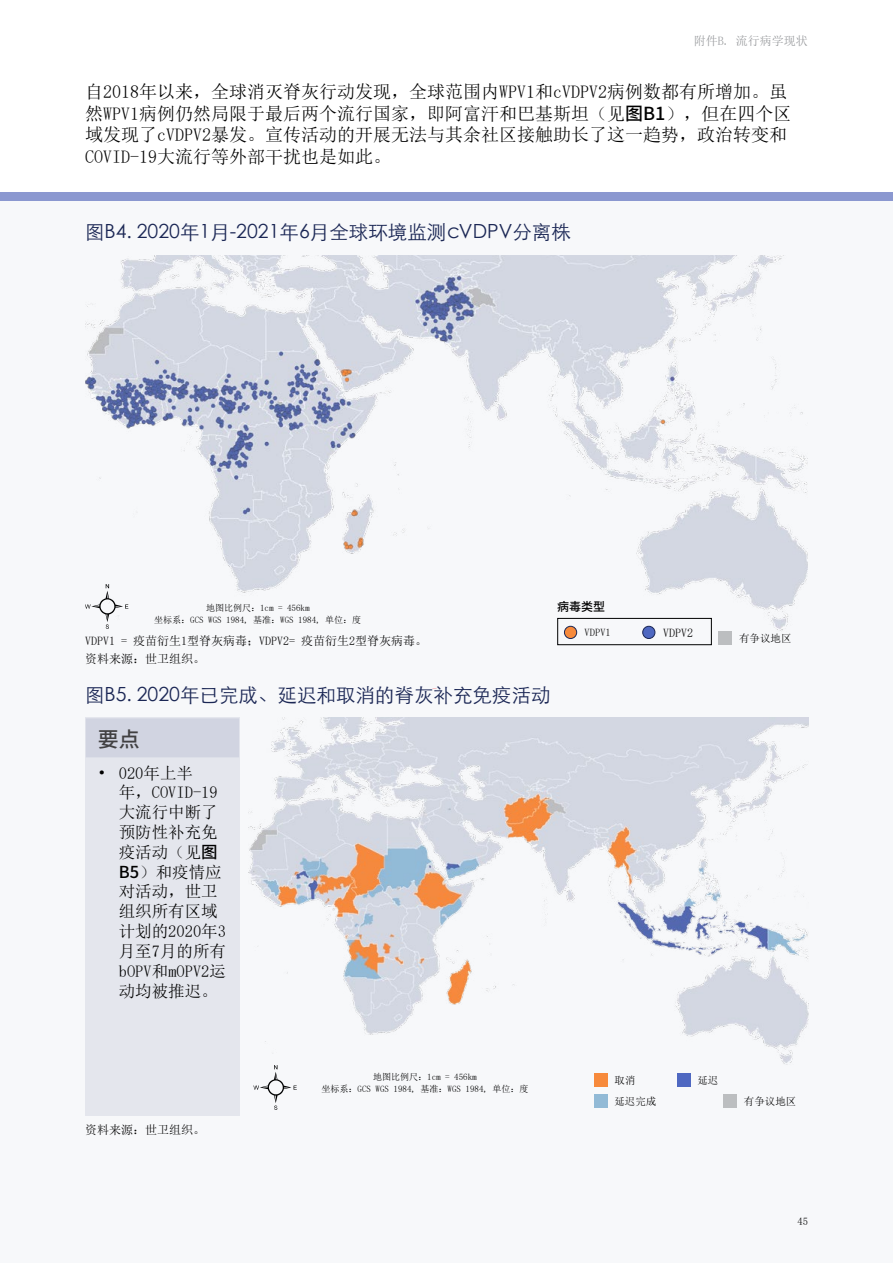
<style>
.page{position:relative;width:893px;height:1263px;background:#fff}
.page>*{position:absolute;margin:0;border:0;box-sizing:border-box;transform-origin:0 0}
.Strong_Heading_Chine{font:500 21px "Noto Sans CJ Ksc";color:#414042}
.Figure_Title_Chinese{font:19.5px "ST Xihei";color:#1b2755}
.Body_Text_Chinese{font:18px/21.6px "Sim Sun";color:#000}
.t1{font:16.5px/19.8px "Sim Sun";color:#000}
.Source_Chinese{font:12px/17.4px "Sim Sun";color:#000}
.t2{font:12px "Sim Sun";color:#939598}
.t3{font:500 12px "Noto Sans CJ Ksc";color:#000}
.t4{font:10.5px/20.4px "Sim Sun";color:#000}
.t5{font:9px "Sim Sun";color:#000}
.s1{font-family:"Noto Sans CJ Ksc";font-weight:500}
</style>
<div class="page">
<div style="left:0;top:201px;width:893px;height:1062px;background:#f7f8fa"></div>
<div style="left:718px;top:631px;width:14px;height:14px;background:#bcbec0"></div>
<div style="left:642px;top:626px;width:13px;height:13px;border:1px solid #1b2755;border-radius:50%"></div>
<div style="left:564px;top:626px;width:13px;height:13px;border:1px solid #1b2755;border-radius:50%"></div>
<div style="left:557px;top:618px;width:155px;height:27px;border:1px solid #000101"></div>
<img style="left:85px;top:255px;width:723px;height:383px">
<img style="left:249px;top:717px;width:559px;height:348px">
<div style="left:0;top:192px;width:893px;height:9px;background:#8b98d0"></div>
<div style="left:85px;top:717px;width:155px;height:399px;background:#e4e6ed"></div>
<div style="left:86px;top:718px;width:153px;height:39px;background:#d1d4e1"></div>
<svg style="left:253px;top:1065px;width:44px;height:45px"></svg>
<div style="left:594px;top:1073px;width:14px;height:14px;background:#f78a3c"></div>
<div style="left:677px;top:1073px;width:14px;height:14px;background:#4f68c1"></div>
<div style="left:594px;top:1094px;width:14px;height:14px;background:#92bad6"></div>
<div style="left:723px;top:1094px;width:14px;height:14px;background:#bcbec0"></div>
<p class="t2" style="left:694px;top:34px;width:115px">附件B. 流行病学现状</p>
<p class="Body_Text_Chinese" style="left:85px;top:81px;width:708px">自2018年以来，全球消灭脊灰行动发现，全球范围内WPV1和cVDPV2病例数都有所增加。虽然WPV1病例仍然局限于最后两个流行国家，即阿富汗和巴基斯坦（见<span class="s1">图B1</span>），但在四个区域发现了cVDPV2暴发。宣传活动的开展无法与其余社区接触助长了这一趋势，政治转变和COVID-19大流行等外部干扰也是如此。</p>
<p class="Figure_Title_Chinese" style="left:85px;top:217px;width:487px">图B4. 2020年1月-2021年6月全球环境监测cVDPV分离株</p>
<p class="t5" style="left:206px;top:603px;width:105px">地图比例尺：1cm = 456km</p>
<p class="t5" style="left:154px;top:615px;width:208px">坐标系：GCS WGS 1984, 基准：WGS 1984, 单位：度</p>
<p class="Source_Chinese" style="left:85px;top:632px;width:343px">VDPV1 = 疫苗衍生1型脊灰病毒；VDPV2= 疫苗衍生2型脊灰病毒。资料来源：世卫组织。</p>
<p class="t3" style="left:557px;top:599px;width:49px">病毒类型</p>
<p class="t4" style="left:585px;top:622px;width:28px">VDPV1</p>
<p class="Source_Chinese" style="left:663px;top:624px;width:31px">VDPV2</p>
<p class="t4" style="left:739px;top:628px;width:54px">有争议地区</p>
<p class="Figure_Title_Chinese" style="left:85px;top:680px;width:467px">图B5. 2020年已完成、延迟和取消的脊灰补充免疫活动</p>
<p class="Strong_Heading_Chine" style="left:98px;top:727px;width:43px">要点</p>
<p class="t1" style="left:119px;top:763px;width:109px;text-indent:-21px">• 020年上半<br>年，COVID-19大流行中断了预防性补充免疫活动（见<span class="s1">图<br>B5</span>）和疫情应对活动，世卫组织所有区域计划的2020年3月至7月的所有bOPV和mOPV2运动均被推迟。</p>
<p class="Source_Chinese" style="left:85px;top:1121px;width:121px">资料来源：世卫组织。</p>
<p class="t5" style="left:373px;top:1072px;width:105px">地图比例尺：1cm = 456km</p>
<p class="t5" style="left:321px;top:1084px;width:208px">坐标系：GCS WGS 1984, 基准：WGS 1984, 单位：度</p>
<p class="t4" style="left:614px;top:1070px;width:43px">取消<br>延迟完成</p>
<p class="t4" style="left:697px;top:1070px;width:22px">延迟</p>
<p class="t4" style="left:744px;top:1090px;width:54px">有争议地区</p>
<p class="t4" style="left:797px;top:1211px;width:12px">45</p>
</div>
